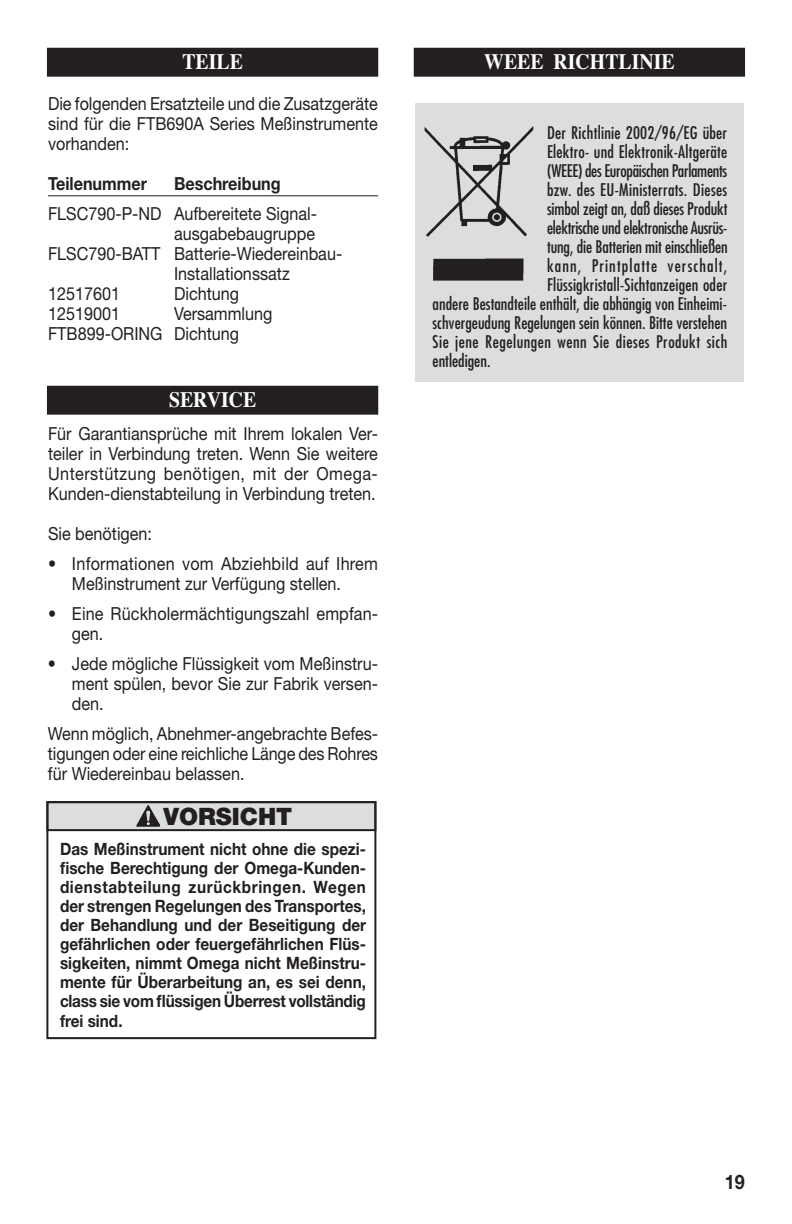
<style>
.page{position:relative;width:792px;height:1224px;background:#fff}
.page>*{position:absolute;margin:0;border:0;box-sizing:border-box;transform-origin:0 0}
.t1{font:900 24px "Helvetica Neue";color:#231f20}
.t2{font:700 22px "Times";color:#fff;scale:.9 1}
.t3{font:700 20px "Helvetica Neue";color:#231f20;scale:.9 1}
.t4{font:18px/20px "Helvetica Neue";color:#231f20;text-align:justify;scale:.9 1}
.t5{font:700 18px "Helvetica Neue";color:#231f20;scale:.9 1}
.t6{font:700 17px/19.2px "Helvetica Neue";letter-spacing:-.015em;color:#231f20;text-align:justify;scale:.9 1}
.t7{font:condensed 17px "Futura";color:#231f20}
.t8{font:condensed 17px "Futura";letter-spacing:-.02em;color:#231f20}
.t9{font:condensed 17px "Futura";letter-spacing:.03em;color:#231f20}
.t10{font:condensed 17px "Futura";letter-spacing:.02em;color:#231f20}
.t11{font:condensed 17px "Futura";letter-spacing:.065em;color:#231f20}
</style>
<div class="page">
<div style="left:47px;top:48px;width:331px;height:28px;background:#231f20"></div>
<hr style="left:48px;top:195px;width:330px;height:1px;background:#231f20">
<div style="left:47px;top:386px;width:331px;height:28px;background:#231f20"></div>
<div style="left:47px;top:802px;width:328px;height:28px;background:#dcdddf"></div>
<div style="left:46px;top:801px;width:330px;height:30px;border:2px solid #231f20"></div>
<div style="left:46px;top:801px;width:330px;height:238px;border:2px solid #231f20"></div>
<img style="left:137px;top:806px;width:23px;height:21px">
<div style="left:414px;top:48px;width:331px;height:28px;background:#231f20"></div>
<div style="left:415px;top:103px;width:328px;height:279px;background:#dcdddf"></div>
<img style="left:424px;top:126px;width:110px;height:155px">
<p class="t2" style="left:182px;top:40px;width:69px">TEILE</p>
<p class="t4" style="left:48px;top:94px;width:368px">Die folgenden Ersatzteile und die Zusatzgeräte sind für die FTB690A Series Meßinstrumente vorhanden:</p>
<p class="t5" style="left:48px;top:173px;width:112px">Teilenummer</p>
<p class="t5" style="left:174px;top:173px;width:120px">Beschreibung</p>
<p class="t4" style="left:48px;top:204px;width:301px">FLSC790-P-ND Aufbereitete Signal-</p>
<p class="t4" style="left:174px;top:224px;width:158px">ausgabebaugruppe</p>
<p class="t4" style="left:48px;top:244px;width:329px">FLSC790-BATT Batterie-Wiedereinbau-</p>
<p class="t4" style="left:174px;top:264px;width:130px">Installationssatz</p>
<p class="t4" style="left:48px;top:284px;width:82px">12517601</p>
<p class="t4" style="left:174px;top:284px;width:74px">Dichtung</p>
<p class="t4" style="left:48px;top:304px;width:82px">12519001</p>
<p class="t4" style="left:48px;top:304px;width:251px;text-indent:126px">Versammlung<br>FTB899-ORING Dichtung</p>
<p class="t2" style="left:169px;top:378px;width:99px">SERVICE</p>
<p class="t4" style="left:48px;top:424px;width:368px">Für Garantiansprüche mit Ihrem lokalen Ver&shy;teiler in Verbindung treten. Wenn Sie weitere Unterstützung benötigen, mit der Omega-Kunden-dienstabteilung in Verbindung treten.</p>
<p class="t4" style="left:48px;top:524px;width:117px">Sie benötigen:</p>
<p class="t4" style="left:72px;top:554px;width:342px;text-indent:-24px">• Informationen vom Abziehbild auf Ihrem<br>Meßinstrument zur Verfügung stellen.</p>
<p class="t4" style="left:72px;top:604px;width:342px;text-indent:-24px">• Eine Rückholermächtigungszahl empfan&shy;gen.</p>
<p class="t4" style="left:72px;top:654px;width:342px;text-indent:-24px">• Jede mögliche Flüssigkeit vom Meßinstru&shy;ment spülen, bevor Sie zur Fabrik versen&shy;den.</p>
<p class="t4" style="left:48px;top:724px;width:368px">Wenn möglich, Abnehmer-angebrachte Befes&shy;tigungen oder eine reichliche Länge des Rohres für Wiedereinbau belassen.</p>
<h1 class="t1" style="left:163px;top:802px;width:130px">VORSICHT</h1>
<p class="t6" style="left:60px;top:839px;width:342px">Das Meßinstrument nicht ohne die spezi&shy;fische Berechtigung der Omega-Kunden&shy;dienstabteilung zurückbringen. Wegen der strengen Regelungen des Transportes, der Behandlung und der Beseitigung der gefährlichen oder feuergefährlichen Flüs&shy;sigkeiten, nimmt Omega nicht Meßinstru&shy;mente für Überarbeitung an, es sei denn, class sie vom flüssigen Überrest vollständig frei sind.</p>
<p class="t2" style="left:484px;top:40px;width:213px">WEEE RICHTLINIE</p>
<p class="t7" style="left:547px;top:122px;width:182px">Der Richtlinie 2002/96/EG über</p>
<p class="t7" style="left:547px;top:141px;width:182px">Elektro- und Elektronik-Altgeräte</p>
<p class="t8" style="left:547px;top:160px;width:182px">(WEEE) des Europäischen Parlaments</p>
<p class="t10" style="left:547px;top:179px;width:182px">bzw. des EU-Ministerrats. Dieses</p>
<p class="t7" style="left:547px;top:198px;width:182px">simbol zeigt an, daß dieses Produkt</p>
<p class="t8" style="left:547px;top:217px;width:182px">elektrische und elektronische Ausrüs-</p>
<p class="t7" style="left:547px;top:236px;width:182px">tung, die Batterien mit einschließen</p>
<p class="t11" style="left:547px;top:255px;width:182px">kann, Printplatte verschalt,</p>
<p class="t7" style="left:547px;top:274px;width:182px">Flüssigkristall-Sichtanzeigen oder</p>
<p class="t7" style="left:433px;top:293px;width:296px">andere Bestandteile enthält, die abhängig von Einheimi-</p>
<p class="t7" style="left:433px;top:312px;width:296px">schvergeudung Regelungen sein können. Bitte verstehen</p>
<p class="t9" style="left:433px;top:331px;width:296px">Sie jene Regelungen wenn Sie dieses Produkt sich</p>
<p class="t7" style="left:433px;top:350px;width:59px">entledigen.</p>
<p class="t3" style="left:725px;top:1170px;width:24px">19</p>
</div>
